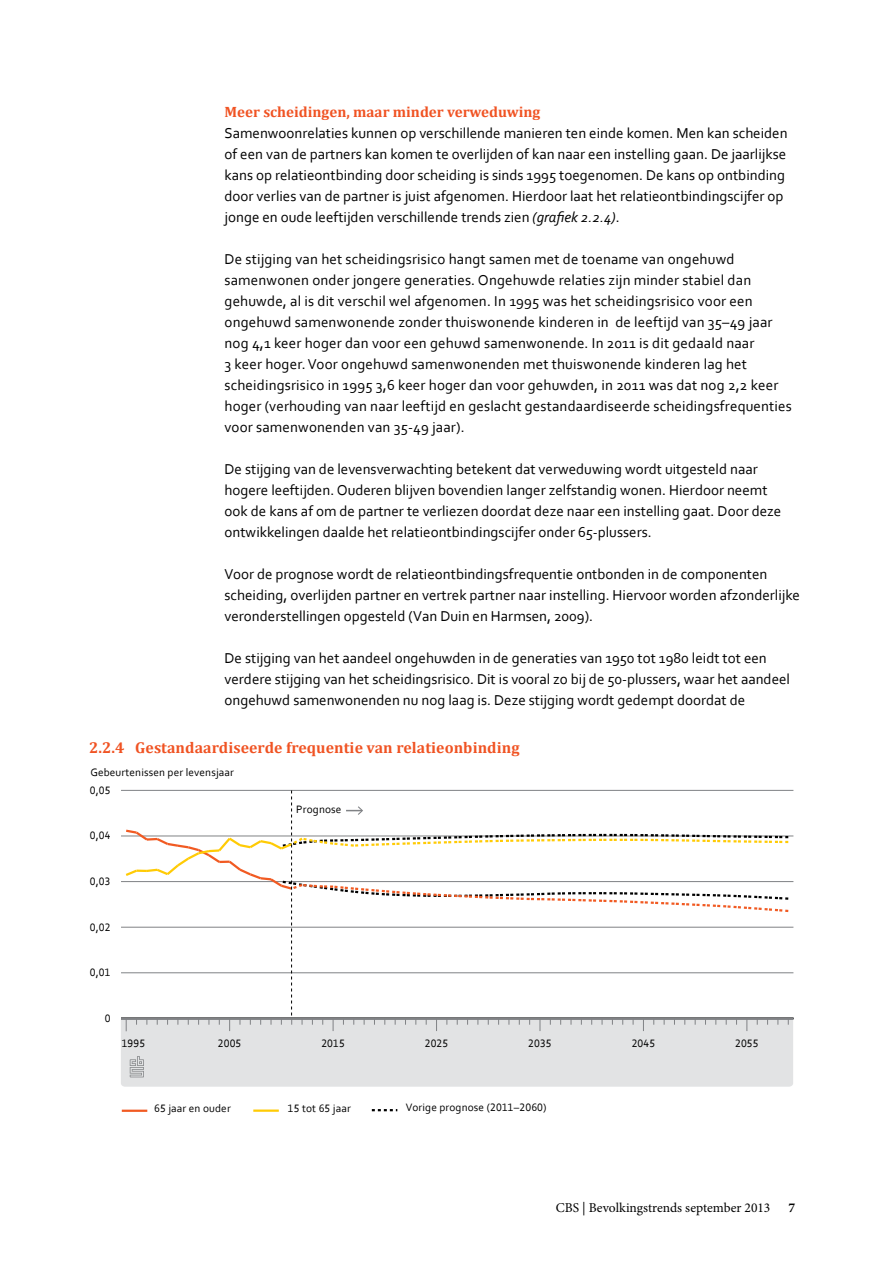
<style>
.page{position:relative;width:893px;height:1263px;background:#fff}
.page>*{position:absolute;margin:0;border:0;box-sizing:border-box;transform-origin:0 0}
.t1{font:700 15.75px "Cambria";letter-spacing:.005em;color:#f05323}
.t2{font:15px/21px "Corbel";color:#000}
.t3{font:700 15px "Cambria";color:#f05323}
.t4{font:13.5px "Minion Pro";color:#000}
.t5{font:700 13.5px "Minion Pro";color:#000}
.t6{font:11.25px "Corbel";letter-spacing:.01em;color:#000}
.s1{font-style:italic}
</style>
<div class="page">
<div style="left:121px;top:1020px;width:672px;height:67px;background:#e2e3e4"></div>
<svg style="left:130px;top:1056px;width:14px;height:21px"></svg>
<hr style="left:253px;top:1109px;width:26px;height:3px;background:#ffcb05">
<svg style="left:372px;top:1109px;width:25px;height:2px"></svg>
<hr style="left:122px;top:1109px;width:25px;height:3px;background:#f15a22">
<hr style="left:121px;top:972px;width:672px;height:1px;background:#808285">
<hr style="left:121px;top:927px;width:672px;height:1px;background:#808285">
<hr style="left:121px;top:881px;width:672px;height:1px;background:#808285">
<hr style="left:121px;top:836px;width:672px;height:1px;background:#808285">
<hr style="left:121px;top:790px;width:672px;height:1px;background:#808285">
<svg style="left:123px;top:790px;width:668px;height:241px"></svg>
<hr style="left:121px;top:1017px;width:672px;height:3px;background:#808285">
<p class="t3" style="left:225px;top:101px;width:317px">Meer scheidingen, maar minder verweduwing</p>
<p class="t2" style="left:225px;top:122px;width:565px">Samenwoonrelaties kunnen op verschillende manieren ten einde komen. Men kan scheiden of een van de partners kan komen te overlijden of kan naar een instelling gaan. De jaarlijkse kans op relatieontbinding door scheiding is sinds 1995 toegenomen. De kans op ontbinding door verlies van de partner is juist afgenomen. Hierdoor laat het relatieontbindingscijfer op jonge en oude leeftijden verschillende trends zien <span class="s1">(grafiek 2.2.4)</span>.</p>
<p class="t2" style="left:225px;top:248px;width:569px">De stijging van het scheidingsrisico hangt samen met de toename van ongehuwd samenwonen onder jongere generaties. Ongehuwde relaties zijn minder stabiel dan gehuwde, al is dit verschil wel afgenomen. In 1995 was het scheidingsrisico voor een ongehuwd samenwonende zonder thuiswonende kinderen in de leeftijd van 35–49 jaar nog 4,1 keer hoger dan voor een gehuwd samenwonende. In 2011 is dit gedaald naar<br>3 keer hoger. Voor ongehuwd samenwonenden met thuiswonende kinderen lag het scheidingsrisico in 1995 3,6 keer hoger dan voor gehuwden, in 2011 was dat nog 2,2 keer hoger (verhouding van naar leeftijd en geslacht gestandaardiseerde scheidingsfrequenties voor samenwonenden van 35-49 jaar).</p>
<p class="t2" style="left:225px;top:458px;width:558px">De stijging van de levensverwachting betekent dat verweduwing wordt uitgesteld naar hogere leeftijden. Ouderen blijven bovendien langer zelfstandig wonen. Hierdoor neemt ook de kans af om de partner te verliezen doordat deze naar een instelling gaat. Door deze ontwikkelingen daalde het relatieontbindingscijfer onder 65-plussers.</p>
<p class="t2" style="left:225px;top:563px;width:577px">Voor de prognose wordt de relatieontbindingsfrequentie ontbonden in de componenten scheiding, overlijden partner en vertrek partner naar instelling. Hiervoor worden afzonderlijke veronderstellingen opgesteld (Van Duin en Harmsen, 2009).</p>
<p class="t2" style="left:225px;top:647px;width:567px">De stijging van het aandeel ongehuwden in de generaties van 1950 tot 1980 leidt tot een verdere stijging van het scheidingsrisico. Dit is vooral zo bij de 50-plussers, waar het aandeel ongehuwd samenwonenden nu nog laag is. Deze stijging wordt gedempt doordat de</p>
<p class="t1" style="left:89px;top:738px;width:432px">2.2.4 Gestandaardiseerde frequentie van relatieonbinding</p>
<p class="t6" style="left:90px;top:765px;width:145px">Gebeurtenissen per levensjaar</p>
<p class="t6" style="left:90px;top:783px;width:22px">0,05</p>
<p class="t6" style="left:90px;top:829px;width:22px">0,04</p>
<p class="t6" style="left:90px;top:874px;width:22px">0,03</p>
<p class="t6" style="left:90px;top:920px;width:22px">0,02</p>
<p class="t6" style="left:90px;top:965px;width:22px">0,01</p>
<p class="t6" style="left:296px;top:802px;width:47px">Prognose</p>
<p class="t6" style="left:105px;top:1011px;width:7px">0</p>
<p class="t6" style="left:122px;top:1037px;width:25px">1995</p>
<p class="t6" style="left:218px;top:1037px;width:25px">2005</p>
<p class="t6" style="left:321px;top:1037px;width:25px">2015</p>
<p class="t6" style="left:425px;top:1037px;width:25px">2025</p>
<p class="t6" style="left:528px;top:1037px;width:25px">2035</p>
<p class="t6" style="left:632px;top:1037px;width:25px">2045</p>
<p class="t6" style="left:735px;top:1037px;width:25px">2055</p>
<p class="t6" style="left:154px;top:1101px;width:78px">65 jaar en ouder</p>
<p class="t6" style="left:288px;top:1101px;width:64px">15 tot 65 jaar</p>
<p class="t6" style="left:406px;top:1100px;width:142px">Vorige prognose (2011–2060)</p>
<p class="t4" style="left:556px;top:1198px;width:216px">CBS | Bevolkingstrends september 2013</p>
<p class="t5" style="left:788px;top:1198px;width:8px">7</p>
</div>
